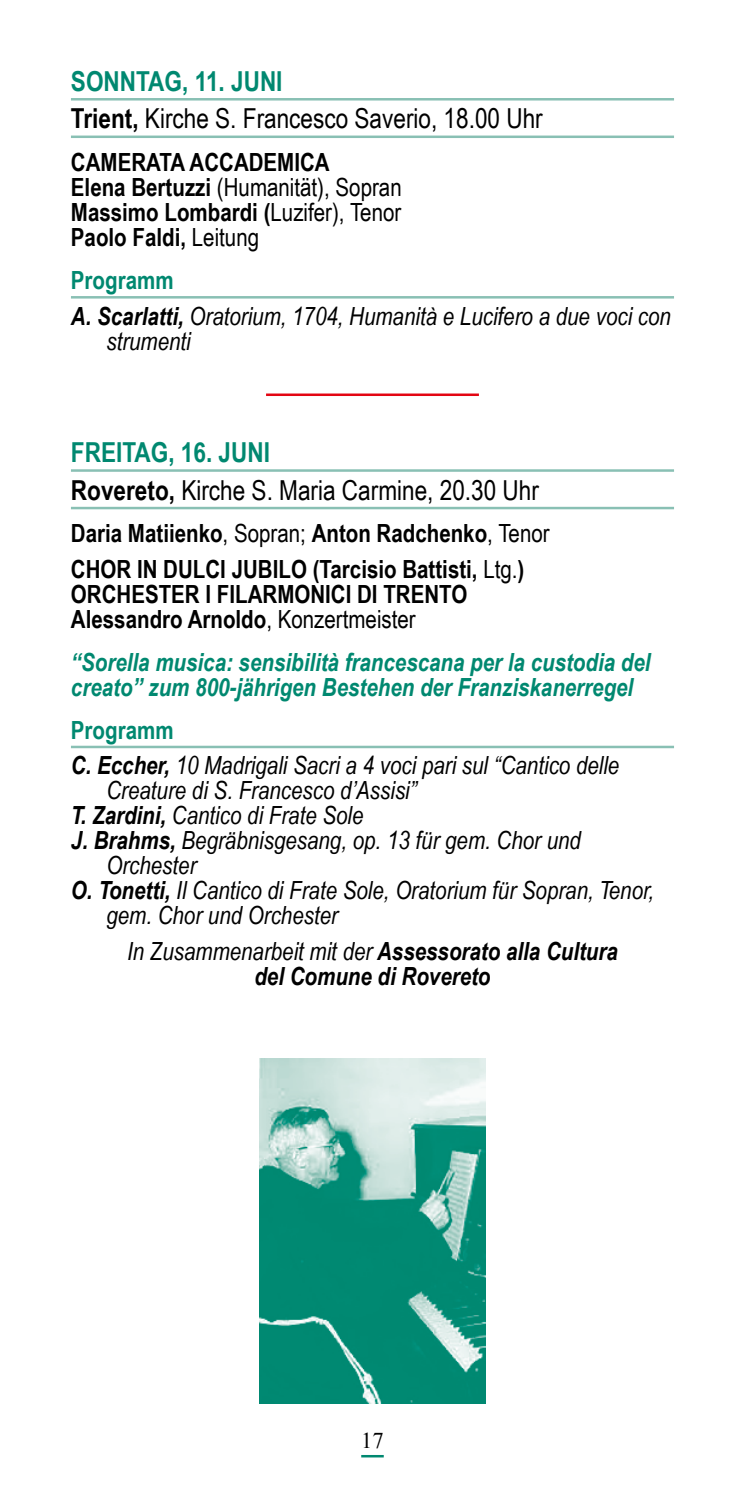
<style>
.page{position:relative;width:745px;height:1489px;background:#fff}
.page>*{position:absolute;margin:0;border:0;box-sizing:border-box;transform-origin:0 0}
.t1{font:27.5px/37.5px "Arial Narrow";color:#000}
.t2{font:italic 25px/35.5px "Arial Narrow";color:#000}
.t3{font:700 25px/25px "Arial Narrow";color:#000}
.t4{font:italic 700 25px/25px "Arial Narrow";color:#008870}
.t5{font:italic 700 25px/25px "Arial Narrow";color:#000;text-align:center}
.t6{font:22.5px "Times New Roman";color:#000}
.s1{font-weight:700;color:#008870}
.s2{font-weight:700}
.s3{font-weight:400}
.s4{font-weight:700;font-style:normal;color:#008870}
</style>
<div class="page">
<hr style="left:361px;top:1454px;width:22px;height:3px;background:#008870">
<hr style="left:71px;top:98px;width:602px;height:2px;background:#89c0b4">
<hr style="left:71px;top:135px;width:602px;height:3px;background:#89c0b4">
<hr style="left:71px;top:296px;width:602px;height:2px;background:#89c0b4">
<hr style="left:71px;top:469px;width:602px;height:3px;background:#89c0b4">
<hr style="left:71px;top:507px;width:602px;height:2px;background:#89c0b4">
<hr style="left:71px;top:745px;width:602px;height:3px;background:#89c0b4">
<img style="left:260px;top:1058px;width:225px;height:345px">
<hr style="left:266px;top:393px;width:212px;height:3px;background:#e30613">
<p class="t1" style="left:71px;top:61px;width:473px"><span class="s1">SONNTAG, 11. JUNI<br></span><span class="s2">Trient,</span> Kirche S. Francesco Saverio, 18.00 Uhr</p>
<p class="t3" style="left:71px;top:149px;width:332px">CAMERATA ACCADEMICA<br>Elena Bertuzzi <span class="s3">(Humanität), Sopran<br></span>Massimo Lombardi (<span class="s3">Luzifer), Tenor<br></span>Paolo Faldi, <span class="s3">Leitung</span></p>
<p class="t2" style="left:71px;top:262px;width:601px"><span class="s4">Programm<br></span><span class="s2">A. Scarlatti,</span> Oratorium, 1704, Humanità e Lucifero a due voci con</p>
<p class="t2" style="left:106px;top:322px;width:86px">strumenti</p>
<p class="t1" style="left:71px;top:432px;width:469px"><span class="s1">FREITAG, 16. JUNI<br></span><span class="s2">Rovereto,</span> Kirche S. Maria Carmine, 20.30 Uhr</p>
<p class="t3" style="left:71px;top:514px;width:480px;line-height:35.5px">Daria Matiienko<span class="s3">, Sopran;</span> Anton Radchenko<span class="s3">, Tenor<br></span>CHOR IN DULCI JUBILO (Tarcisio Battisti, <span class="s3">Ltg.</span>)</p>
<p class="t3" style="left:71px;top:580px;width:397px">ORCHESTER I FILARMONICI DI TRENTO<br>Alessandro Arnoldo<span class="s3">, Konzertmeister</span></p>
<p class="t4" style="left:71px;top:648px;width:580px">“Sorella musica: sensibilità francescana per la custodia del creato” zum 800-jährigen Bestehen der Franziskanerregel</p>
<p class="t2" style="left:71px;top:711px;width:549px"><span class="s4">Programm<br></span><span class="s2">C. Eccher,</span> 10 Madrigali Sacri a 4 voci pari sul “Cantico delle</p>
<p class="t2" style="left:106px;top:772px;width:311px">Creature di S. Francesco d’Assisi”</p>
<p class="t2" style="left:71px;top:797px;width:294px"><span class="s2">T. Zardini,</span> Cantico di Frate Sole</p>
<p class="t2" style="left:71px;top:822px;width:511px"><span class="s2">J. Brahms,</span> Begräbnisgesang, op. 13 für gem. Chor und</p>
<p class="t2" style="left:106px;top:847px;width:91px">Orchester</p>
<p class="t2" style="left:71px;top:872px;width:584px"><span class="s2">O. Tonetti,</span> Il Cantico di Frate Sole, Oratorium für Sopran, Tenor,</p>
<p class="t2" style="left:106px;top:897px;width:233px">gem. Chor und Orchester</p>
<p class="t5" style="left:127px;top:937px;width:492px"><span class="s3">In Zusammenarbeit mit der</span> Assessorato alla Cultura del Comune di Rovereto</p>
<p class="t6" style="left:361px;top:1424px;width:24px">17</p>
</div>
